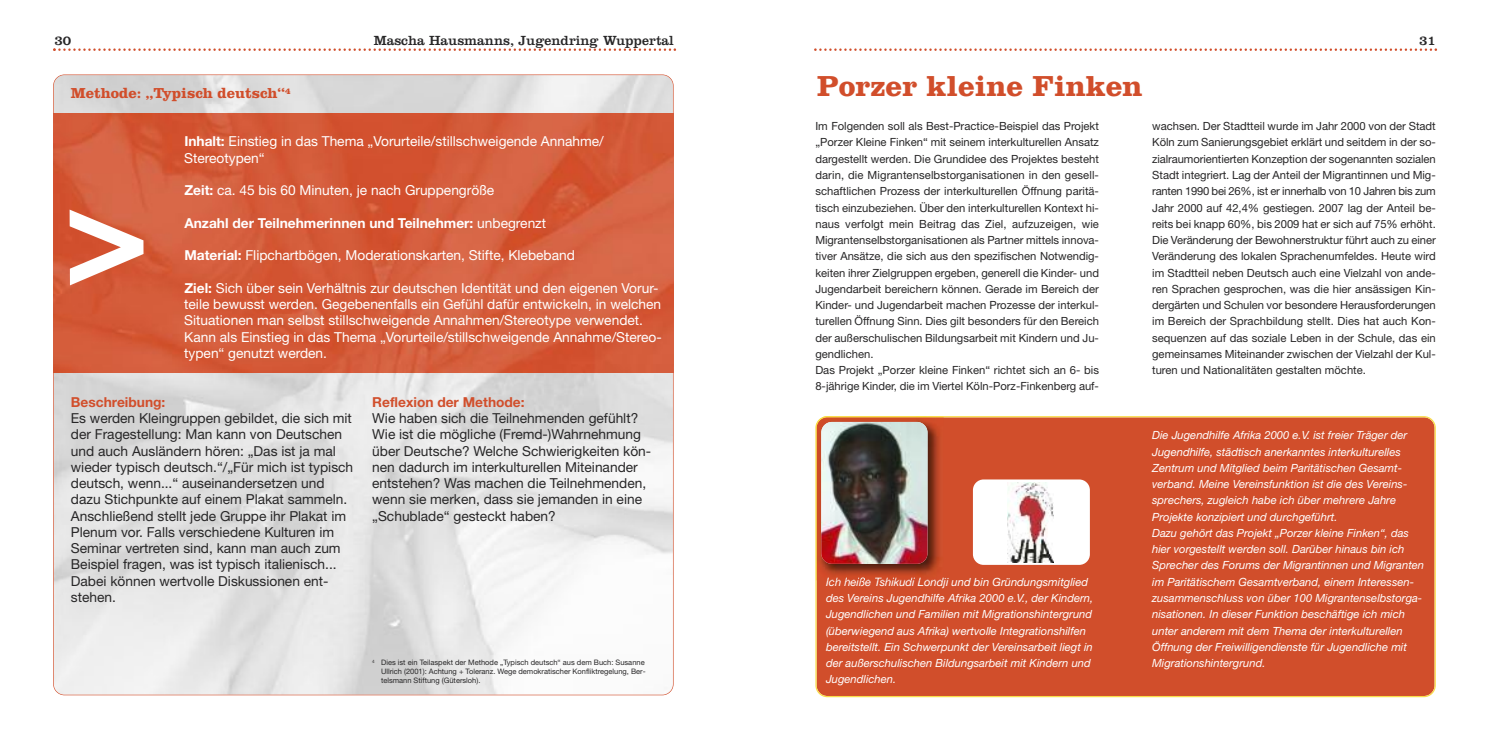
<style>
.page{position:relative;width:1489px;height:745px;background:#fff}
.page>*{position:absolute;margin:0;border:0;box-sizing:border-box;transform-origin:0 0}
.t1{font:700 145px "Clarendon LT Std";color:#fff}
.t2{font:700 30px "Clarendon LT Std";color:#d14e2b}
.t3{font:700 15px "Clarendon LT Std";color:#d14e2b}
.t4{font:13.75px/16.2px "Helvetica Neue LT";color:#272627}
.t5{font:13.75px/16.2px "Helvetica Neue LT";color:#fff}
.t6{font:700 13.75px "Helvetica Neue LT";color:#fff}
.t7{font:13.75px "Clarendon LT Std";color:#272627}
.t8{font:700 13.75px "Helvetica Neue LT";color:#d14e2b}
.t9{font:11.25px/16.2px "Helvetica Neue LT";color:#272627}
.t10{font:italic 11.25px/16.2px "Helvetica Neue LT";color:#fff}
.t11{font:7.5px/9px "Helvetica Neue LT";color:#272627}
.s1{font-weight:700}
.s2{font-weight:400}
</style>
<div class="page">
<svg style="left:814px;top:48px;width:622px;height:3px"></svg>
<svg style="left:53px;top:48px;width:623px;height:3px"></svg>
<img style="left:54px;top:75px;width:619px;height:619px;border-radius:11px">
<img style="left:53px;top:113px;width:620px;height:259px">
<div style="left:815px;top:416px;width:620px;height:280px;background:#d14e2b"></div>
<img style="left:816px;top:417px;width:127px;height:162px">
<svg style="left:815px;top:416px;width:12px;height:11px"></svg>
<img style="left:826px;top:577px;width:99px;height:2px">
<img style="left:821px;top:421px;width:106px;height:142px;border-radius:11px">
<div style="left:972px;top:479px;width:117px;height:85px;background:#fff;border-radius:11px"></div>
<img style="left:1007px;top:482px;width:46px;height:80px">
<p class="t7" style="left:54px;top:35px;width:18px">30</p>
<p class="t7" style="left:374px;top:35px;width:301px">Mascha Hausmanns, Jugendring Wuppertal</p>
<p class="t7" style="left:1418px;top:35px;width:18px">31</p>
<h3 class="t3" style="left:71px;top:88px;width:221px">Methode: „Typisch deutsch“<sup>4</sup></h3>
<p class="t5" style="left:184px;top:135px;width:421px"><span class="s1">Inhalt:</span> Einstieg in das Thema „Vorurteile/stillschweigende Annahme/<br>Stereotypen“</p>
<p class="t5" style="left:184px;top:183px;width:311px"><span class="s1">Zeit:</span> ca. 45 bis 60 Minuten, je nach Gruppengröße</p>
<p class="t6" style="left:184px;top:218px;width:363px">Anzahl der Teilnehmerinnen und Teilnehmer: <span class="s2">unbegrenzt</span></p>
<p class="t5" style="left:184px;top:248px;width:392px"><span class="s1">Material:</span> Flipchartbögen, Moderationskarten, Stifte, Klebeband</p>
<p class="t5" style="left:184px;top:281px;width:479px"><span class="s1">Ziel:</span> Sich über sein Verhältnis zur deutschen Identität und den eigenen Vorur&shy;teile bewusst werden. Gegebenenfalls ein Gefühl dafür entwickeln, in welchen Situationen man selbst stillschweigende Annahmen/Stereotype verwendet.<br>Kann als Einstieg in das Thema „Vorurteile/stillschweigende Annahme/Stereo&shy;typen“ genutzt werden.</p>
<h1 class="t1" style="left:63px;top:185px;width:89px">&gt;</h1>
<p class="t8" style="left:71px;top:396px;width:96px">Beschreibung:</p>
<p class="t4" style="left:71px;top:411px;width:284px">Es werden Kleingruppen gebildet, die sich mit der Fragestellung: Man kann von Deutschen und auch Ausländern hören: „Das ist ja mal wieder typisch deutsch.“/„Für mich ist typisch deutsch, wenn...“ auseinandersetzen und dazu Stichpunkte auf einem Plakat sammeln.<br>Anschließend stellt jede Gruppe ihr Plakat im Plenum vor. Falls verschiedene Kulturen im Seminar vertreten sind, kann man auch zum Beispiel fragen, was ist typisch italienisch...<br>Dabei können wertvolle Diskussionen ent&shy;stehen.</p>
<p class="t8" style="left:372px;top:396px;width:154px">Reflexion der Methode:</p>
<p class="t4" style="left:372px;top:411px;width:280px">Wie haben sich die Teilnehmenden gefühlt?<br>Wie ist die mögliche (Fremd-)Wahrnehmung über Deutsche? Welche Schwierigkeiten kön&shy;nen dadurch im interkulturellen Miteinander entstehen? Was machen die Teilnehmenden, wenn sie merken, dass sie jemanden in eine „Schublade“ gesteckt haben?</p>
<p class="t11" style="left:381px;top:657px;width:266px;text-indent:-9px"><sup>4</sup> Dies ist ein Teilaspekt der Methode „Typisch deutsch“ aus dem Buch: Susanne<br>Ullrich (2001): Achtung + Toleranz. Wege demokratischer Konfliktregelung, Ber&shy;telsmann Stiftung (Gütersloh).</p>
<h2 class="t2" style="left:817px;top:76px;width:327px">Porzer kleine Finken</h2>
<p class="t9" style="left:815px;top:119px;width:285px">Im Folgenden soll als Best-Practice-Beispiel das Projekt „Porzer Kleine Finken“ mit seinem interkulturellen Ansatz dargestellt werden. Die Grundidee des Projektes besteht darin, die Migrantenselbstorganisationen in den gesell&shy;schaftlichen Prozess der interkulturellen Öffnung paritä&shy;tisch einzubeziehen. Über den interkulturellen Kontext hi&shy;naus verfolgt mein Beitrag das Ziel, aufzuzeigen, wie Migrantenselbstorganisationen als Partner mittels innova&shy;tiver Ansätze, die sich aus den spezifischen Notwendig&shy;keiten ihrer Zielgruppen ergeben, generell die Kinder- und Jugendarbeit bereichern können. Gerade im Bereich der Kinder- und Jugendarbeit machen Prozesse der interkul&shy;turellen Öffnung Sinn. Dies gilt besonders für den Bereich der außerschulischen Bildungsarbeit mit Kindern und Ju&shy;gendlichen.<br>Das Projekt „Porzer kleine Finken“ richtet sich an 6- bis 8-jährige Kinder, die im Viertel Köln-Porz-Finkenberg auf-</p>
<p class="t9" style="left:1152px;top:119px;width:285px;text-align:justify">wachsen. Der Stadtteil wurde im Jahr 2000 von der Stadt Köln zum Sanierungsgebiet erklärt und seitdem in der so&shy;zialraumorientierten Konzeption der sogenannten sozialen Stadt integriert. Lag der Anteil der Migrantinnen und Mig&shy;ranten 1990 bei 26%, ist er innerhalb von 10 Jahren bis zum Jahr 2000 auf 42,4% gestiegen. 2007 lag der Anteil be&shy;reits bei knapp 60%, bis 2009 hat er sich auf 75% erhöht.<br>Die Veränderung der Bewohnerstruktur führt auch zu einer Veränderung des lokalen Sprachenumfeldes. Heute wird im Stadtteil neben Deutsch auch eine Vielzahl von ande&shy;ren Sprachen gesprochen, was die hier ansässigen Kin&shy;dergärten und Schulen vor besondere Herausforderungen im Bereich der Sprachbildung stellt. Dies hat auch Kon&shy;sequenzen auf das soziale Leben in der Schule, das ein gemeinsames Miteinander zwischen der Vielzahl der Kul&shy;turen und Nationalitäten gestalten möchte.</p>
<p class="t10" style="left:826px;top:574px;width:269px">Ich heiße Tshikudi Londji und bin Gründungsmitglied des Vereins Jugendhilfe Afrika 2000 e.V., der Kindern, Jugendlichen und Familien mit Migrationshintergrund (überwiegend aus Afrika) wertvolle Integrationshilfen bereitstellt. Ein Schwerpunkt der Vereinsarbeit liegt in der außerschulischen Bildungsarbeit mit Kindern und Jugendlichen.</p>
<p class="t10" style="left:1152px;top:428px;width:273px">Die Jugendhilfe Afrika 2000 e.V. ist freier Träger der Jugendhilfe, städtisch anerkanntes interkulturelles Zentrum und Mitglied beim Paritätischen Gesamt&shy;verband. Meine Vereinsfunktion ist die des Vereins&shy;sprechers, zugleich habe ich über mehrere Jahre Projekte konzipiert und durchgeführt.<br>Dazu gehört das Projekt „Porzer kleine Finken“, das hier vorgestellt werden soll. Darüber hinaus bin ich Sprecher des Forums der Migrantinnen und Migranten im Paritätischem Gesamtverband, einem Interessen&shy;zusammenschluss von über 100 Migrantenselbstorga&shy;nisationen. In dieser Funktion beschäftige ich mich unter anderem mit dem Thema der interkulturellen Öffnung der Freiwilligendienste für Jugendliche mit Migrationshintergrund.</p>
</div>
